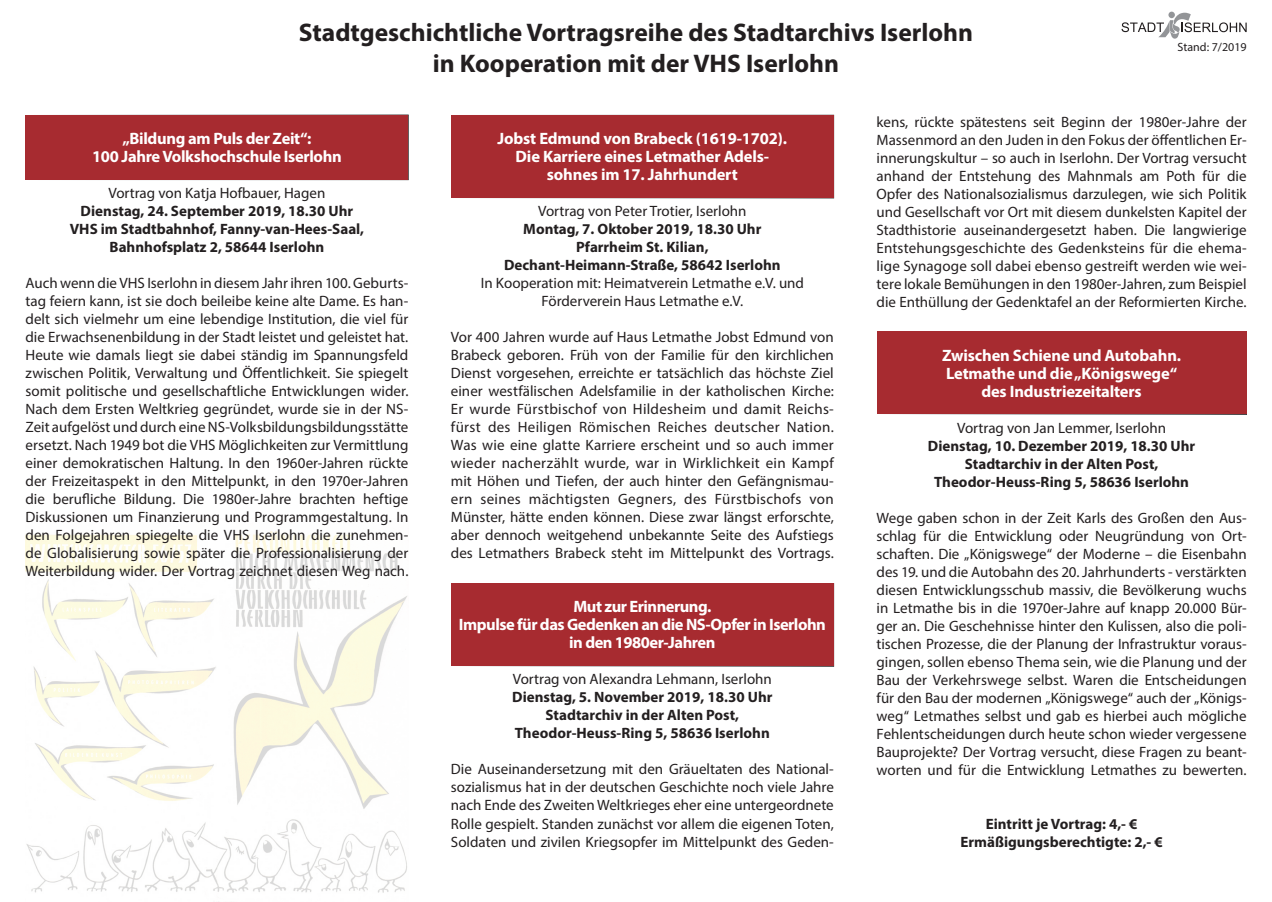
<style>
.page{position:relative;width:1272px;height:902px;background:#fff}
.page>*{position:absolute;margin:0;border:0;box-sizing:border-box;transform-origin:0 0}
.t1{font:700 25.5px/30.6px "Myriad Pro";color:#231f20;text-align:center}
.t2{font:700 16.5px/18px "Myriad Pro";letter-spacing:-.015em;color:#fff;text-align:center}
.t3{font:15px/18px "Myriad Pro";color:#231f20;text-align:justify}
.t4{font:700 15px/18px "Myriad Pro";color:#231f20;text-align:center}
.t5{font:12px "Myriad Pro";color:#231f20}
</style>
<div class="page">
<img style="left:25px;top:531px;width:382px;height:362px">
<div style="left:451px;top:115px;width:382px;height:83px;background:#a72b30"></div>
<div style="left:876px;top:331px;width:370px;height:83px;background:#a72b30"></div>
<div style="left:451px;top:583px;width:382px;height:83px;background:#a72b30"></div>
<div style="left:26px;top:115px;width:382px;height:65px;background:#a72b30"></div>
<svg style="left:1121px;top:12px;width:125px;height:27px"></svg>
<h1 class="t1" style="left:299px;top:17px;width:675px">Stadtgeschichtliche Vortragsreihe des Stadtarchivs Iserlohn in Kooperation mit der VHS Iserlohn</h1>
<p class="t5" style="left:1177px;top:40px;width:70px">Stand: 7/2019</p>
<p class="t2" style="left:92px;top:129px;width:251px">„Bildung am Puls der Zeit“:<br>100 Jahre Volkshochschule Iserlohn</p>
<p class="t3" style="left:108px;top:183px;width:218px">Vortrag von Katja Hofbauer, Hagen</p>
<p class="t4" style="left:70px;top:201px;width:296px">Dienstag, 24. September 2019, 18.30 Uhr<br>VHS im Stadtbahnhof, Fanny-van-Hees-Saal,<br>Bahnhofsplatz 2, 58644 Iserlohn</p>
<p class="t3" style="left:26px;top:273px;width:384px">Auch wenn die VHS Iserlohn in diesem Jahr ihren 100. Geburts&shy;tag feiern kann, ist sie doch beileibe keine alte Dame. Es han&shy;delt sich vielmehr um eine lebendige Institution, die viel für die Erwachsenenbildung in der Stadt leistet und geleistet hat.<br>Heute wie damals liegt sie dabei ständig im Spannungsfeld zwischen Politik, Verwaltung und Öffentlichkeit. Sie spiegelt somit politische und gesellschaftliche Entwicklungen wider.<br>Nach dem Ersten Weltkrieg gegründet, wurde sie in der NS-Zeit aufgelöst und durch eine NS-Volksbildungsbildungsstätte ersetzt. Nach 1949 bot die VHS Möglichkeiten zur Vermittlung einer demokratischen Haltung. In den 1960er-Jahren rückte der Freizeitaspekt in den Mittelpunkt, in den 1970er-Jahren die berufliche Bildung. Die 1980er-Jahre brachten heftige Diskussionen um Finanzierung und Programmgestaltung. In den Folgejahren spiegelte die VHS Iserlohn die zunehmen&shy;de Globalisierung sowie später die Professionalisierung der Weiterbildung wider. Der Vortrag zeichnet diesen Weg nach.</p>
<p class="t2" style="left:497px;top:129px;width:291px">Jobst Edmund von Brabeck (1619-1702).<br>Die Karriere eines Letmather Adels&shy;sohnes im 17. Jahrhundert</p>
<p class="t3" style="left:538px;top:202px;width:210px">Vortrag von Peter Trotier, Iserlohn</p>
<p class="t4" style="left:504px;top:219px;width:278px">Montag, 7. Oktober 2019, 18.30 Uhr<br>Pfarrheim St. Kilian,<br>Dechant-Heimann-Straße, 58642 Iserlohn</p>
<p class="t3" style="left:480px;top:274px;width:325px;text-align:center">In Kooperation mit: Heimatverein Letmathe e.V. und<br>Förderverein Haus Letmathe e.V.</p>
<p class="t3" style="left:451px;top:328px;width:384px">Vor 400 Jahren wurde auf Haus Letmathe Jobst Edmund von Brabeck geboren. Früh von der Familie für den kirchlichen Dienst vorgesehen, erreichte er tatsächlich das höchste Ziel einer westfälischen Adelsfamilie in der katholischen Kirche:<br>Er wurde Fürstbischof von Hildesheim und damit Reichs&shy;fürst des Heiligen Römischen Reiches deutscher Nation.<br>Was wie eine glatte Karriere erscheint und so auch immer wieder nacherzählt wurde, war in Wirklichkeit ein Kampf mit Höhen und Tiefen, der auch hinter den Gefängnismau&shy;ern seines mächtigsten Gegners, des Fürstbischofs von Münster, hätte enden können. Diese zwar längst erforschte, aber dennoch weitgehend unbekannte Seite des Aufstiegs des Letmathers Brabeck steht im Mittelpunkt des Vortrags.</p>
<p class="t2" style="left:459px;top:597px;width:368px">Mut zur Erinnerung.<br>Impulse für das Gedenken an die NS-Opfer in Iserlohn in den 1980er-Jahren</p>
<p class="t3" style="left:513px;top:670px;width:260px">Vortrag von Alexandra Lehmann, Iserlohn</p>
<p class="t4" style="left:512px;top:687px;width:262px">Dienstag, 5. November 2019, 18.30 Uhr<br>Stadtarchiv in der Alten Post,<br>Theodor-Heuss-Ring 5, 58636 Iserlohn</p>
<p class="t3" style="left:451px;top:760px;width:384px">Die Auseinandersetzung mit den Gräueltaten des National&shy;sozialismus hat in der deutschen Geschichte noch viele Jahre nach Ende des Zweiten Weltkrieges eher eine untergeordnete Rolle gespielt. Standen zunächst vor allem die eigenen Toten, Soldaten und zivilen Kriegsopfer im Mittelpunkt des Geden-</p>
<p class="t3" style="left:876px;top:112px;width:371px">kens, rückte spätestens seit Beginn der 1980er-Jahre der Massenmord an den Juden in den Fokus der öffentlichen Er&shy;innerungskultur – so auch in Iserlohn. Der Vortrag versucht anhand der Entstehung des Mahnmals am Poth für die Opfer des Nationalsozialismus darzulegen, wie sich Politik und Gesellschaft vor Ort mit diesem dunkelsten Kapitel der Stadthistorie auseinandergesetzt haben. Die langwierige Entstehungsgeschichte des Gedenksteins für die ehema&shy;lige Synagoge soll dabei ebenso gestreift werden wie wei&shy;tere lokale Bemühungen in den 1980er-Jahren, zum Beispiel die Enthüllung der Gedenktafel an der Reformierten Kirche.</p>
<p class="t2" style="left:942px;top:345px;width:240px">Zwischen Schiene und Autobahn.<br>Letmathe und die „Königswege“ des Industriezeitalters</p>
<p class="t3" style="left:957px;top:418px;width:210px">Vortrag von Jan Lemmer, Iserlohn</p>
<p class="t4" style="left:927px;top:436px;width:269px">Dienstag, 10. Dezember 2019, 18.30 Uhr<br>Stadtarchiv in der Alten Post,<br>Theodor-Heuss-Ring 5, 58636 Iserlohn</p>
<p class="t3" style="left:876px;top:508px;width:371px">Wege gaben schon in der Zeit Karls des Großen den Aus&shy;schlag für die Entwicklung oder Neugründung von Ort&shy;schaften. Die „Königswege“ der Moderne – die Eisenbahn des 19. und die Autobahn des 20. Jahrhunderts - verstärkten diesen Entwicklungsschub massiv, die Bevölkerung wuchs in Letmathe bis in die 1970er-Jahre auf knapp 20.000 Bür&shy;ger an. Die Geschehnisse hinter den Kulissen, also die poli&shy;tischen Prozesse, die der Planung der Infrastruktur voraus&shy;gingen, sollen ebenso Thema sein, wie die Planung und der Bau der Verkehrswege selbst. Waren die Entscheidungen für den Bau der modernen „Königswege“ auch der „Königs&shy;weg“ Letmathes selbst und gab es hierbei auch mögliche Fehlentscheidungen durch heute schon wieder vergessene Bauprojekte? Der Vortrag versucht, diese Fragen zu beant&shy;worten und für die Entwicklung Letmathes zu bewerten.</p>
<p class="t4" style="left:960px;top:814px;width:204px">Eintritt je Vortrag: 4,- €<br>Ermäßigungsberechtigte: 2,- €</p>
</div>
